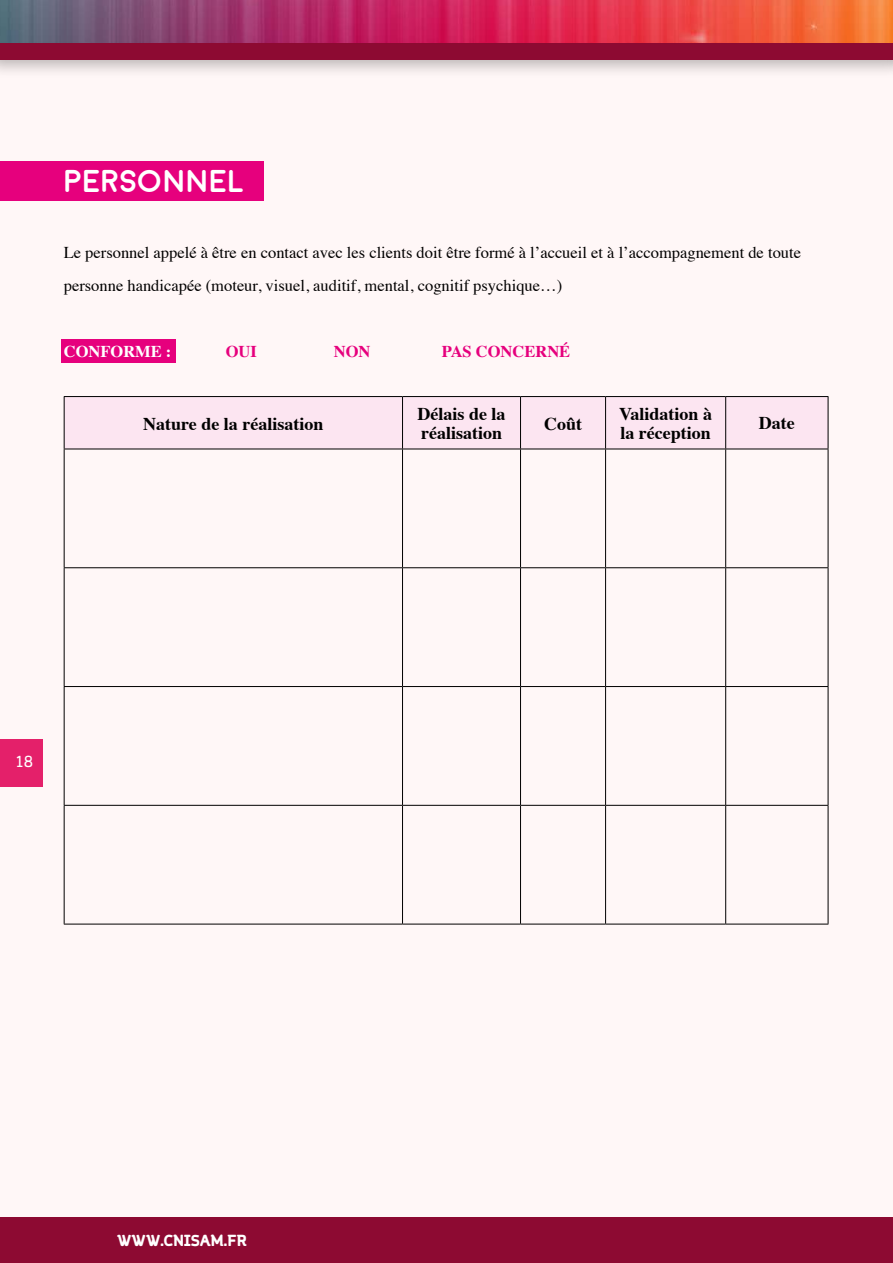
<style>
.page{position:relative;width:893px;height:1263px;background:#fff7f7}
.page>*{position:absolute;margin:0;border:0;box-sizing:border-box;transform-origin:0 0}
.t1{font:700 31.5px "Moon";color:#fff}
.t2{font:700 18px/19.4px "Times";color:#000}
.t3{font:16.5px/33px "Times";color:#000}
.t4{font:700 16.5px "Times";color:#e6007d}
.t5{font:700 16.5px "Times";color:#fff}
.t6{font:700 15px "Margot";letter-spacing:.01em;color:#fff}
.t7{font:15px "Margot";color:#fff}
</style>
<div class="page">
<div style="left:0;top:0;width:893px;height:79px;background:#000;opacity:.27"></div>
<div style="left:0;top:0;width:893px;height:59px;background:#8d0a32"></div>
<div style="left:0;top:1217px;width:893px;height:46px;background:#8d0a32"></div>
<div style="left:0;top:739px;width:43px;height:48px;background:#e4206a"></div>
<img style="left:0;top:0;width:893px;height:43px">
<div style="left:61px;top:339px;width:114px;height:24px;background:#e6007d"></div>
<div style="left:0;top:162px;width:264px;height:39px;background:#e6007d"></div>
<div style="left:65px;top:397px;width:763px;height:52px;background:#fce5f1"></div>
<hr style="left:64px;top:396px;width:338px;height:1px;background:#000">
<hr style="left:64px;top:397px;width:1px;height:52px;background:#000">
<hr style="left:402px;top:396px;width:118px;height:1px;background:#000">
<hr style="left:402px;top:397px;width:1px;height:52px;background:#000">
<hr style="left:520px;top:396px;width:86px;height:1px;background:#000">
<hr style="left:520px;top:397px;width:1px;height:52px;background:#000">
<hr style="left:606px;top:396px;width:120px;height:1px;background:#000">
<hr style="left:605px;top:397px;width:1px;height:52px;background:#000">
<hr style="left:726px;top:396px;width:102px;height:1px;background:#000">
<hr style="left:725px;top:397px;width:1px;height:52px;background:#000">
<hr style="left:828px;top:397px;width:1px;height:52px;background:#000">
<hr style="left:64px;top:449px;width:338px;height:1px;background:#000">
<hr style="left:64px;top:449px;width:1px;height:118px;background:#000">
<hr style="left:402px;top:449px;width:118px;height:1px;background:#000">
<hr style="left:402px;top:449px;width:1px;height:118px;background:#000">
<hr style="left:520px;top:449px;width:86px;height:1px;background:#000">
<hr style="left:520px;top:449px;width:1px;height:118px;background:#000">
<hr style="left:606px;top:449px;width:120px;height:1px;background:#000">
<hr style="left:605px;top:449px;width:1px;height:118px;background:#000">
<hr style="left:726px;top:449px;width:102px;height:1px;background:#000">
<hr style="left:725px;top:449px;width:1px;height:118px;background:#000">
<hr style="left:828px;top:449px;width:1px;height:118px;background:#000">
<hr style="left:64px;top:567px;width:338px;height:1px;background:#000">
<hr style="left:64px;top:568px;width:1px;height:118px;background:#000">
<hr style="left:402px;top:567px;width:118px;height:1px;background:#000">
<hr style="left:402px;top:568px;width:1px;height:118px;background:#000">
<hr style="left:520px;top:567px;width:86px;height:1px;background:#000">
<hr style="left:520px;top:568px;width:1px;height:118px;background:#000">
<hr style="left:606px;top:567px;width:120px;height:1px;background:#000">
<hr style="left:605px;top:568px;width:1px;height:118px;background:#000">
<hr style="left:726px;top:567px;width:102px;height:1px;background:#000">
<hr style="left:725px;top:568px;width:1px;height:118px;background:#000">
<hr style="left:828px;top:568px;width:1px;height:118px;background:#000">
<hr style="left:64px;top:686px;width:338px;height:1px;background:#000">
<hr style="left:64px;top:687px;width:1px;height:118px;background:#000">
<hr style="left:402px;top:686px;width:118px;height:1px;background:#000">
<hr style="left:402px;top:687px;width:1px;height:118px;background:#000">
<hr style="left:520px;top:686px;width:86px;height:1px;background:#000">
<hr style="left:520px;top:687px;width:1px;height:118px;background:#000">
<hr style="left:606px;top:686px;width:120px;height:1px;background:#000">
<hr style="left:605px;top:687px;width:1px;height:118px;background:#000">
<hr style="left:726px;top:686px;width:102px;height:1px;background:#000">
<hr style="left:725px;top:687px;width:1px;height:118px;background:#000">
<hr style="left:828px;top:687px;width:1px;height:118px;background:#000">
<hr style="left:64px;top:805px;width:338px;height:1px;background:#000">
<hr style="left:64px;top:806px;width:1px;height:118px;background:#000">
<hr style="left:402px;top:805px;width:118px;height:1px;background:#000">
<hr style="left:402px;top:806px;width:1px;height:118px;background:#000">
<hr style="left:520px;top:805px;width:86px;height:1px;background:#000">
<hr style="left:520px;top:806px;width:1px;height:118px;background:#000">
<hr style="left:606px;top:805px;width:120px;height:1px;background:#000">
<hr style="left:605px;top:806px;width:1px;height:118px;background:#000">
<hr style="left:726px;top:805px;width:102px;height:1px;background:#000">
<hr style="left:725px;top:806px;width:1px;height:118px;background:#000">
<hr style="left:828px;top:806px;width:1px;height:118px;background:#000">
<hr style="left:64px;top:924px;width:338px;height:1px;background:#000">
<hr style="left:402px;top:924px;width:118px;height:1px;background:#000">
<hr style="left:520px;top:924px;width:86px;height:1px;background:#000">
<hr style="left:606px;top:924px;width:120px;height:1px;background:#000">
<hr style="left:726px;top:924px;width:102px;height:1px;background:#000">
<h1 class="t1" style="left:64px;top:166px;width:182px">PERSONNEL</h1>
<p class="t3" style="left:64px;top:235px;width:739px">Le personnel appelé à être en contact avec les clients doit être formé à l’accueil et à l’accompagnement de toute personne handicapée (moteur, visuel, auditif, mental, cognitif psychique…)</p>
<p class="t5" style="left:64px;top:336px;width:109px">CONFORME :</p>
<p class="t4" style="left:226px;top:336px;width:33px">OUI</p>
<p class="t4" style="left:334px;top:336px;width:38px">NON</p>
<p class="t4" style="left:442px;top:336px;width:130px">PAS CONCERNÉ</p>
<p class="t2" style="left:143px;top:412px;width:182px">Nature de la réalisation</p>
<p class="t2" style="left:417px;top:402px;width:90px">Délais de la réalisation</p>
<p class="t2" style="left:544px;top:412px;width:39px">Coût</p>
<p class="t2" style="left:619px;top:402px;width:94px">Validation à la réception</p>
<p class="t2" style="left:759px;top:412px;width:37px">Date</p>
<p class="t7" style="left:17px;top:751px;width:18px">18</p>
<p class="t6" style="left:117px;top:1229px;width:131px">WWW.CNISAM.FR</p>
</div>
